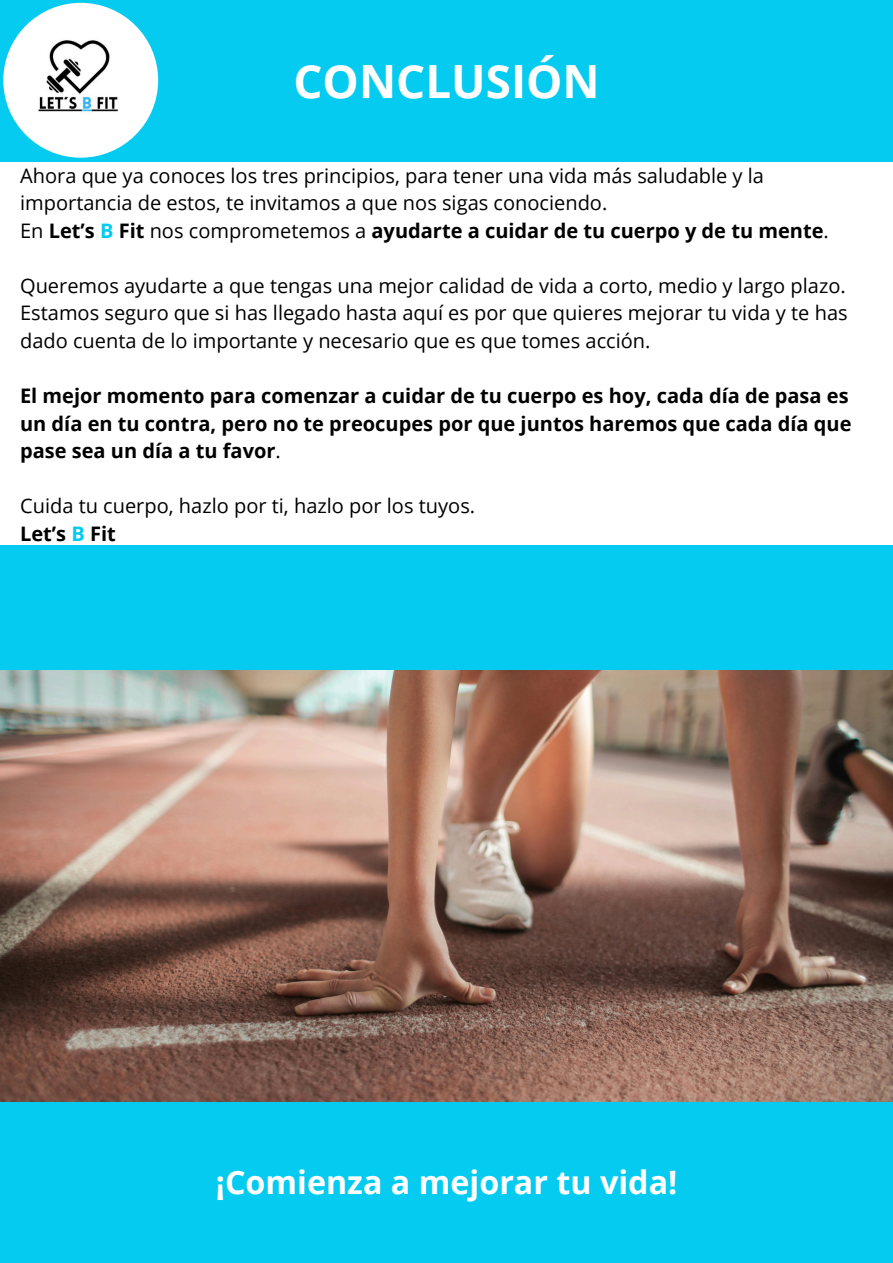
<style>
.page{position:relative;width:893px;height:1263px;background:#fff}
.page>*{position:absolute;margin:0;border:0;box-sizing:border-box;transform-origin:0 0}
.t1{font:700 45.75px "Open Sans";color:#fff}
.t2{font:700 32.25px "Open Sans";color:#fff}
.t3{font:20.02px/27.6px "Open Sans";color:#000}
.t4{font:700 20.02px/27.6px "Open Sans";color:#000}
.s1{font-weight:400}
.s2{color:#04cbef}
</style>
<div class="page">
<div style="left:0;top:0;width:893px;height:162px;background:#04cbef"></div>
<img style="left:3px;top:3px;width:155px;height:155px;border-radius:50%">
<div style="left:0;top:1101px;width:893px;height:162px;background:#04cbef"></div>
<div style="left:0;top:546px;width:893px;height:124px;background:#04cbef"></div>
<img style="left:0;top:670px;width:893px;height:431px">
<h1 class="t1" style="left:293px;top:50px;width:308px">CONCLUSIÓN</h1>
<p class="t3" style="left:20px;top:161px;width:745px">Ahora que ya conoces los tres principios, para tener una vida más saludable y la importancia de estos, te invitamos a que nos sigas conociendo.</p>
<p class="t4" style="left:20px;top:216px;width:810px"><span class="s1">En</span> Let’s <span class="s2">B</span> Fit <span class="s1">nos comprometemos a</span> ayudarte a cuidar de tu cuerpo y de tu mente<span class="s1">.</span></p>
<p class="t3" style="left:20px;top:271px;width:827px">Queremos ayudarte a que tengas una mejor calidad de vida a corto, medio y largo plazo.</p>
<p class="t3" style="left:20px;top:299px;width:829px">Estamos seguro que si has llegado hasta aquí es por que quieres mejorar tu vida y te has dado cuenta de lo importante y necesario que es que tomes acción.</p>
<p class="t4" style="left:20px;top:381px;width:833px">El mejor momento para comenzar a cuidar de tu cuerpo es hoy, cada día de pasa es un día en tu contra, pero no te preocupes por que juntos haremos que cada día que pase sea un día a tu favor<span class="s1">.</span></p>
<p class="t3" style="left:20px;top:492px;width:456px">Cuida tu cuerpo, hazlo por ti, hazlo por los tuyos.</p>
<p class="t4" style="left:20px;top:519px;width:97px">Let’s <span class="s2">B</span> Fit</p>
<p class="t2" style="left:216px;top:1160px;width:463px">¡Comienza a mejorar tu vida!</p>
</div>
